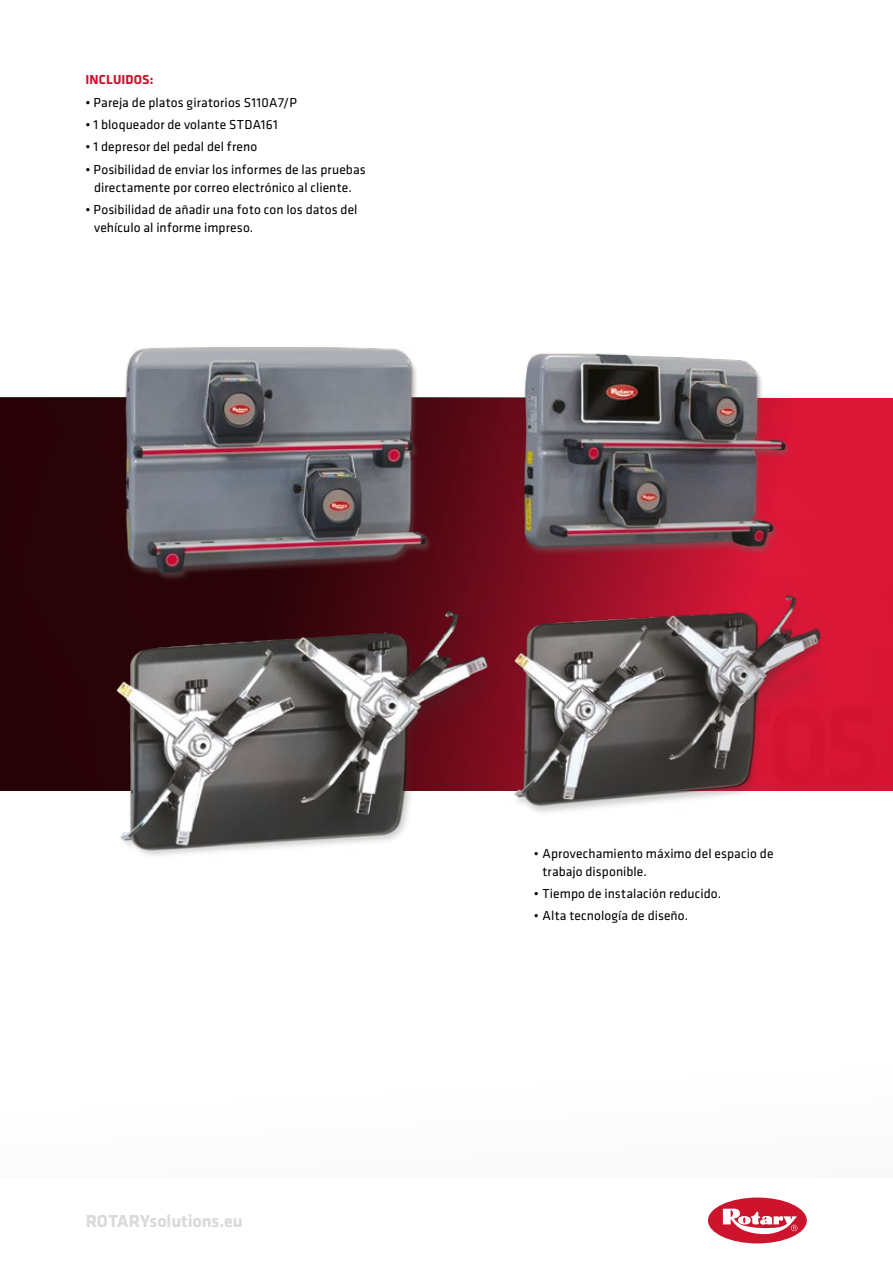
<style>
.page{position:relative;width:893px;height:1263px;background:#fff}
.page>*{position:absolute;margin:0;border:0;box-sizing:border-box;transform-origin:0 0}
.t1{font:700 18px "Klavika";letter-spacing:-.005em;color:#dadada}
.t2{font:13.5px/18px "Klavika";letter-spacing:.005em;color:#000}
.t3{font:700 13.5px "Klavika";letter-spacing:.01em;color:#ce132d}
</style>
<div class="page">
<svg style="left:708px;top:1197px;width:99px;height:47px"></svg>
<div style="left:0;top:398px;width:893px;height:393px;background:#270207"></div>
<img style="left:25px;top:347px;width:867px;height:509px">
<p class="t3" style="left:86px;top:73px;width:69px">INCLUIDOS:</p>
<p class="t2" style="left:86px;top:94px;width:213px">• Pareja de platos giratorios S110A7/P</p>
<p class="t2" style="left:86px;top:116px;width:194px">• 1 bloqueador de volante STDA161</p>
<p class="t2" style="left:86px;top:138px;width:173px">• 1 depresor del pedal del freno</p>
<p class="t2" style="left:86px;top:160px;width:282px;text-align:center">• Posibilidad de enviar los informes de las pruebas directamente por correo electrónico al cliente.</p>
<p class="t2" style="left:94px;top:200px;width:265px;text-indent:-9px">• Posibilidad de añadir una foto con los datos del vehículo al informe impreso.</p>
<h1 class="t1" style="left:86px;top:1211px;width:159px">ROTARYsolutions.eu</h1>
<p class="t2" style="left:542px;top:845px;width:233px;text-indent:-9px">• Aprovechamiento máximo del espacio de trabajo disponible.</p>
<p class="t2" style="left:534px;top:885px;width:189px">• Tiempo de instalación reducido.</p>
<p class="t2" style="left:534px;top:907px;width:156px">• Alta tecnología de diseño.</p>
</div>
